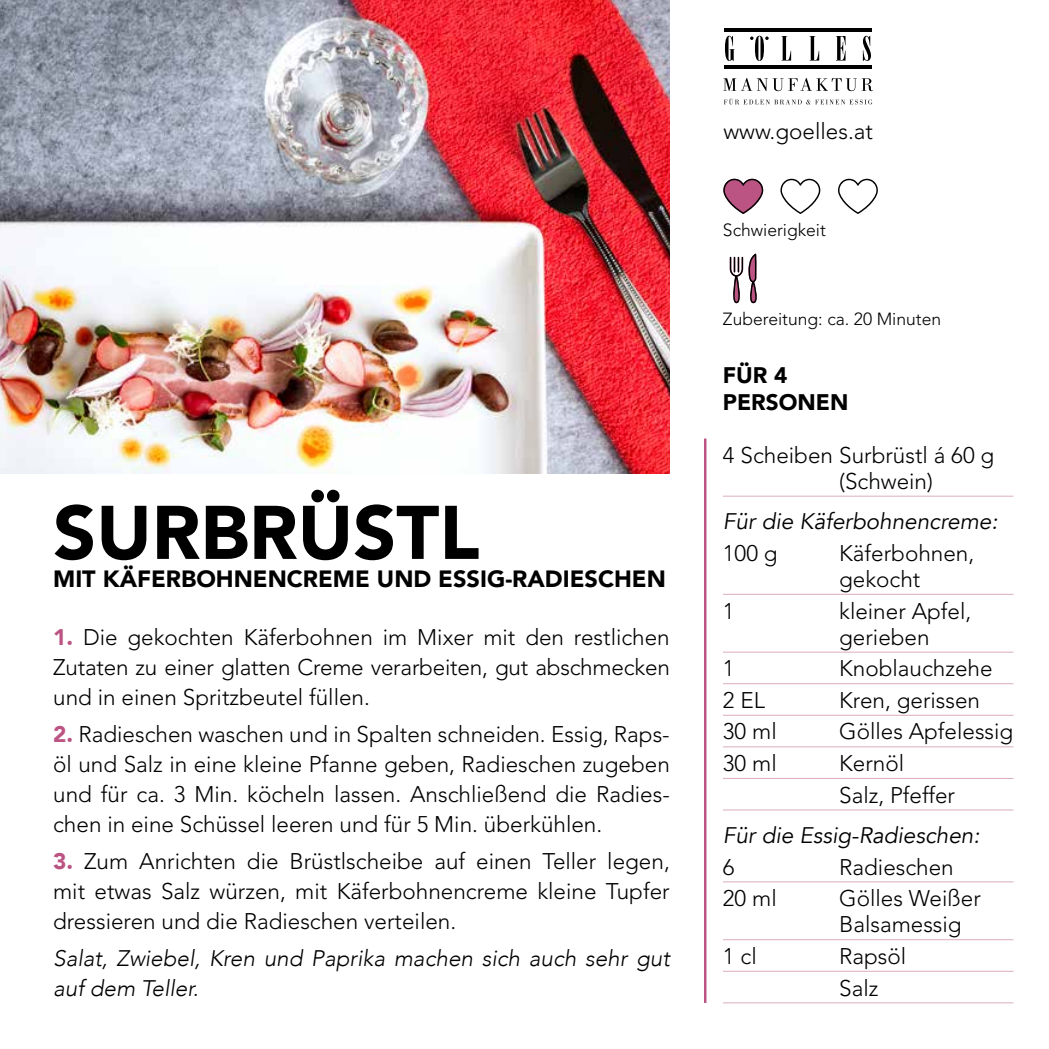
<style>
.page{position:relative;width:1049px;height:1049px;background:#fff}
.page>*{position:absolute;margin:0;border:0;box-sizing:border-box;transform-origin:0 0}
.t1{font:900 75px "Avenir";color:#000}
.t2{font:900 23.5px "Avenir";color:#000}
.t3{font:300 22.5px/30px "Avenir";color:#000}
.t4{font:italic 300 22.5px/30px "Avenir";color:#000}
.t5{font:italic 22.5px "Avenir";color:#000}
.t6{font:900 22.5px/27px "Avenir";color:#000}
.t7{font:300 17.5px "Avenir";color:#000}
.s1{font-weight:900;color:#bc5483}
</style>
<div class="page">
<img style="left:0;top:0;width:670px;height:473px">
<hr style="left:723px;top:496px;width:290px;height:1px;background:#dcabc1">
<hr style="left:723px;top:594px;width:290px;height:1px;background:#dcabc1">
<hr style="left:723px;top:652px;width:290px;height:1px;background:#dcabc1">
<hr style="left:723px;top:683px;width:290px;height:1px;background:#dcabc1">
<hr style="left:723px;top:715px;width:290px;height:1px;background:#dcabc1">
<hr style="left:723px;top:746px;width:290px;height:1px;background:#dcabc1">
<hr style="left:723px;top:778px;width:290px;height:1px;background:#dcabc1">
<hr style="left:723px;top:809px;width:290px;height:1px;background:#dcabc1">
<hr style="left:723px;top:881px;width:290px;height:1px;background:#dcabc1">
<hr style="left:723px;top:939px;width:290px;height:1px;background:#dcabc1">
<hr style="left:723px;top:971px;width:290px;height:1px;background:#dcabc1">
<hr style="left:723px;top:1002px;width:290px;height:1px;background:#dcabc1">
<hr style="left:704px;top:438px;width:2px;height:565px;background:#bc5483">
<svg style="left:730px;top:254px;width:27px;height:49px"></svg>
<svg style="left:723px;top:179px;width:40px;height:35px"></svg>
<svg style="left:780px;top:179px;width:40px;height:35px"></svg>
<svg style="left:838px;top:179px;width:40px;height:35px"></svg>
<svg style="left:781px;top:36px;width:10px;height:25px"></svg>
<svg style="left:810px;top:36px;width:9px;height:25px"></svg>
<svg style="left:836px;top:36px;width:9px;height:25px"></svg>
<svg style="left:863px;top:36px;width:8px;height:25px"></svg>
<svg style="left:725px;top:36px;width:9px;height:25px"></svg>
<svg style="left:750px;top:36px;width:19px;height:25px"></svg>
<hr style="left:724px;top:28px;width:148px;height:4px;background:#000">
<hr style="left:724px;top:65px;width:148px;height:4px;background:#000">
<svg style="left:723px;top:78px;width:150px;height:13px"></svg>
<svg style="left:724px;top:99px;width:148px;height:5px"></svg>
<h1 class="t1" style="left:53px;top:468px;width:428px">SURBRÜSTL</h1>
<p class="t2" style="left:53px;top:559px;width:614px">MIT KÄFERBOHNENCREME UND ESSIG-RADIESCHEN</p>
<p class="t3" style="left:53px;top:622px;width:618px;text-align:justify"><span class="s1">1.</span> Die gekochten Käferbohnen im Mixer mit den restlichen Zutaten zu einer glatten Creme verarbeiten, gut abschmecken und in einen Spritzbeutel füllen.</p>
<p class="t3" style="left:53px;top:719px;width:618px;text-align:justify"><span class="s1">2.</span> Radieschen waschen und in Spalten schneiden. Essig, Raps&shy;öl und Salz in eine kleine Pfanne geben, Radieschen zugeben und für ca. 3 Min. köcheln lassen. Anschließend die Radies&shy;chen in eine Schüssel leeren und für 5 Min. überkühlen.</p>
<p class="t3" style="left:53px;top:846px;width:618px;text-align:justify"><span class="s1">3.</span> Zum Anrichten die Brüstlscheibe auf einen Teller legen, mit etwas Salz würzen, mit Käferbohnencreme kleine Tupfer dressieren und die Radieschen verteilen.</p>
<p class="t4" style="left:53px;top:943px;width:618px">Salat, Zwiebel, Kren und Paprika machen sich auch sehr gut auf dem Teller.</p>
<p class="t3" style="left:723px;top:116px;width:151px">www.goelles.at</p>
<p class="t7" style="left:723px;top:220px;width:105px">Schwierigkeit</p>
<p class="t7" style="left:723px;top:309px;width:220px">Zubereitung: ca. 20 Minuten</p>
<p class="t6" style="left:723px;top:361px;width:127px">FÜR 4<br>PERSONEN</p>
<p class="t3" style="left:839px;top:442px;width:157px;line-height:26.2px;text-indent:-116px">4 Scheiben Surbrüstl á 60 g (Schwein)</p>
<p class="t5" style="left:723px;top:508px;width:276px">Für die Käferbohnencreme:</p>
<p class="t3" style="left:723px;top:538px;width:56px">100 g</p>
<p class="t3" style="left:839px;top:540px;width:137px;line-height:26.2px">Käferbohnen, gekocht</p>
<p class="t3" style="left:723px;top:596px;width:13px">1</p>
<p class="t3" style="left:839px;top:598px;width:134px;line-height:26.2px">kleiner Apfel, gerieben</p>
<p class="t3" style="left:723px;top:654px;width:13px">1</p>
<p class="t3" style="left:839px;top:654px;width:155px">Knoblauchzehe</p>
<p class="t3" style="left:723px;top:685px;width:44px">2 EL</p>
<p class="t3" style="left:839px;top:685px;width:142px">Kren, gerissen</p>
<p class="t3" style="left:723px;top:717px;width:55px">30 ml</p>
<p class="t3" style="left:839px;top:717px;width:176px">Gölles Apfelessig</p>
<p class="t3" style="left:723px;top:748px;width:55px">30 ml</p>
<p class="t3" style="left:839px;top:748px;width:117px;line-height:31.5px">Kernöl<br>Salz, Pfeffer</p>
<p class="t5" style="left:723px;top:822px;width:258px">Für die Essig-Radieschen:</p>
<p class="t3" style="left:723px;top:852px;width:13px">6</p>
<p class="t3" style="left:839px;top:852px;width:116px">Radieschen</p>
<p class="t3" style="left:723px;top:883px;width:55px">20 ml</p>
<p class="t3" style="left:839px;top:885px;width:143px;line-height:26.2px">Gölles Weißer<br>Balsamessig</p>
<p class="t3" style="left:723px;top:941px;width:35px">1 cl</p>
<p class="t3" style="left:839px;top:940px;width:69px;line-height:31.5px">Rapsöl<br>Salz</p>
</div>
